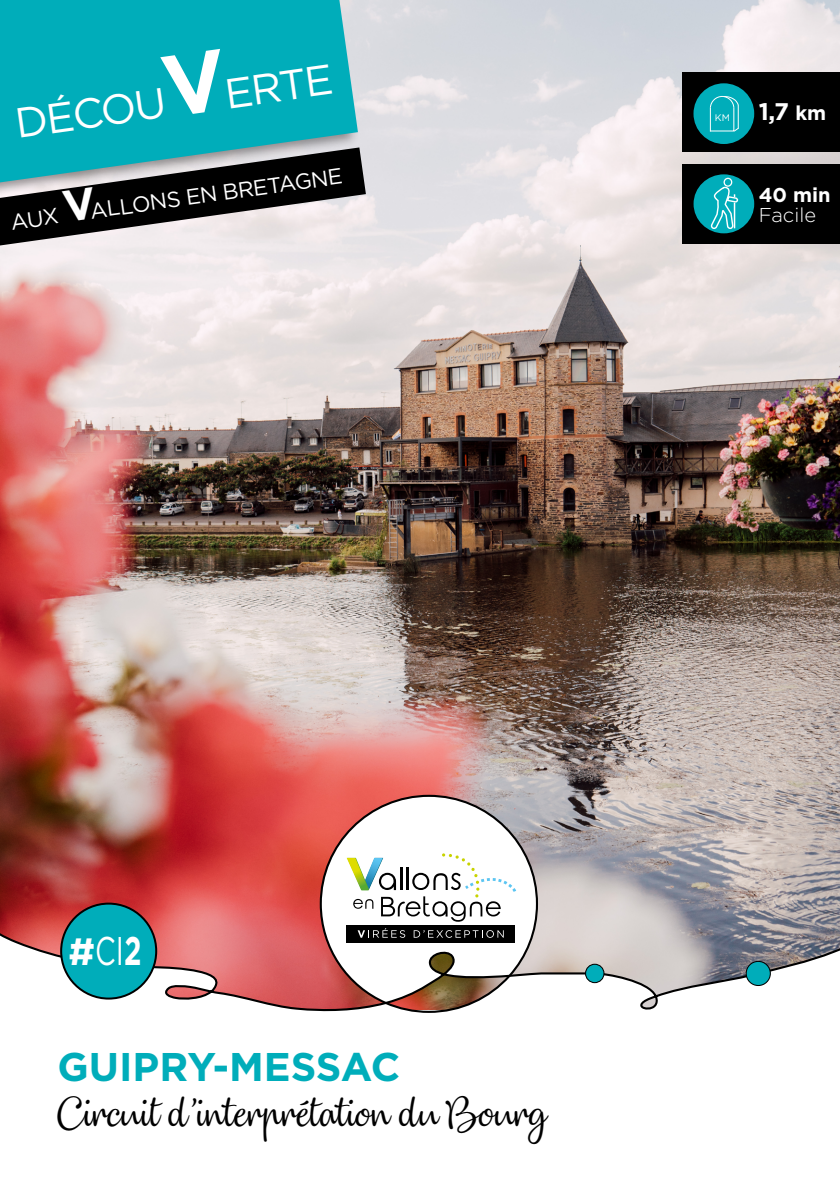
<style>
.page{position:relative;width:840px;height:1191px;background:#fff}
.page>*{position:absolute;margin:0;border:0;box-sizing:border-box;transform-origin:0 0}
.t1{font:42px "Gotham";color:#fff}
.t2{font:40px "Dulcelin";color:#000}
.t3{font:700 40px "Gotham";color:#00adba}
.t4{font:40px "Gotham";color:#fff;scale:.7 1}
.t5{font:700 24px "Gotham";color:#fff}
.t6{font:22px "Gotham";color:#fff}
.t7{font:300 20px "Gotham";color:#fff}
.t8{font:700 20px "Gotham";color:#fff}
.t9{font:9.4px "Gotham";color:#fff}
.s1{font-weight:700;font-size:86px}
.s2{font-weight:700;font-size:44px}
.s3{font-size:20px}
.s4{font-weight:700;font-size:38px}
.s5{font-weight:700}
</style>
<div class="page">
<img style="left:1px;top:0;width:838px;height:890px">
<svg style="left:0;top:890px;width:839px;height:123px"></svg>
<svg style="left:318px;top:793px;width:220px;height:212px"></svg>
<div style="left:585px;top:964px;width:18px;height:18px;background:#00adba;border-radius:50%"></div>
<div style="left:584px;top:963px;width:20px;height:20px;border:1px solid #000;border-radius:50%"></div>
<div style="left:745px;top:961px;width:24px;height:24px;background:#00adba;border-radius:50%"></div>
<div style="left:745px;top:961px;width:25px;height:25px;border:1px solid #000;border-radius:50%"></div>
<div style="left:346px;top:924px;width:168px;height:18px;background:#000"></div>
<svg style="left:357px;top:928px;width:48px;height:9px"></svg>
<svg style="left:413px;top:930px;width:90px;height:7px"></svg>
<svg style="left:346px;top:853px;width:170px;height:68px"></svg>
<div style="left:0;top:0;width:358px;height:147px;background:#00adba"></div>
<svg style="left:0;top:147px;width:366px;height:98px;background:#596d6f"></svg>
<div style="left:682px;top:72px;width:157px;height:79px;background:#000"></div>
<div style="left:682px;top:164px;width:157px;height:80px;background:#000"></div>
<div style="left:693px;top:174px;width:60px;height:59px;background:#00adba;border-radius:50%"></div>
<div style="left:723px;top:177px;width:9px;height:10px;border:1px solid #fff;border-radius:50%"></div>
<svg style="left:709px;top:186px;width:29px;height:47px"></svg>
<div style="left:61px;top:903px;width:95px;height:95px;background:#00adba;border-radius:50%"></div>
<div style="left:60px;top:902px;width:97px;height:97px;border:2px solid #000;border-radius:50%"></div>
<div style="left:693px;top:83px;width:60px;height:61px;background:#00adba;border-radius:50%"></div>
<svg style="left:709px;top:96px;width:30px;height:36px"></svg>
<p class="t1" style="left:12px;top:97px;width:321px;rotate:-8deg">DÉCOU<span class="s1">V</span>ERTE</p>
<p class="t6" style="left:9px;top:208px;width:336px;rotate:-8deg">AUX <span class="s2">V</span>ALLONS EN BRETAGNE</p>
<p class="t9" style="left:714px;top:111px;width:17px">KM</p>
<p class="t5" style="left:758px;top:96px;width:69px">1,7 <span class="s3">km</span></p>
<p class="t8" style="left:758px;top:182px;width:73px">40 min</p>
<p class="t7" style="left:758px;top:202px;width:59px">Facile</p>
<p class="t4" style="left:68px;top:925px;width:106px"><span class="s4">#</span>CI<span class="s5">2</span></p>
<p class="t3" style="left:57px;top:1040px;width:344px">GUIPRY-MESSAC</p>
<p class="t2" style="left:57px;top:1088px;width:492px">Circuit d’interprétation du Bourg</p>
</div>
